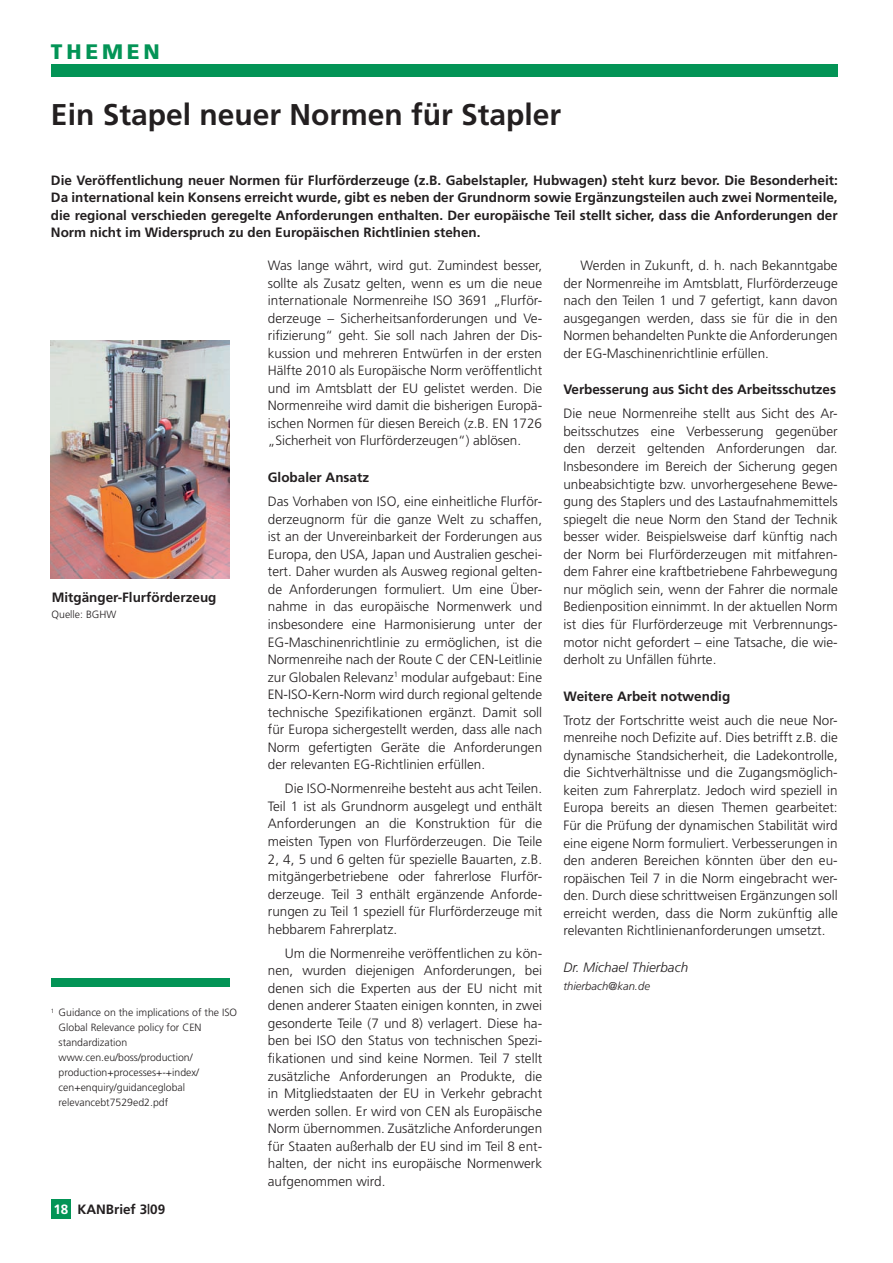
<style>
.page{position:relative;width:893px;height:1263px;background:#fff}
.page>*{position:absolute;margin:0;border:0;box-sizing:border-box;transform-origin:0 0}
.t1{font:700 30px "Frutiger";color:#231f20}
.t2{font:900 21px "Frutiger";letter-spacing:.18em;color:#039456}
.t3{font:300 13.5px/17.5px "Frutiger";color:#231f20;text-align:justify}
.t4{font:700 13.5px/17.5px "Frutiger";color:#231f20;text-align:justify}
.t5{font:italic 300 13.5px "Frutiger";color:#231f20}
.t6{font:italic 300 11.25px "Frutiger";color:#231f20}
.t7{font:300 10.5px/15px "Frutiger";color:#231f20}
.s1{color:#fff}
</style>
<div class="page">
<div style="left:51px;top:64px;width:787px;height:12px;background:#039456"></div>
<div style="left:51px;top:1199px;width:20px;height:20px;background:#039456"></div>
<div style="left:51px;top:978px;width:179px;height:8px;background:#039456"></div>
<img style="left:51px;top:340px;width:179px;height:238px">
<h2 class="t2" style="left:51px;top:43px;width:110px">THEMEN</h2>
<h1 class="t1" style="left:51px;top:103px;width:512px">Ein Stapel neuer Normen für Stapler</h1>
<p class="t4" style="left:51px;top:172px;width:788px">Die Veröffentlichung neuer Normen für Flurförderzeuge (z.B. Gabelstapler, Hubwagen) steht kurz bevor. Die Besonderheit:<br>Da international kein Konsens erreicht wurde, gibt es neben der Grundnorm sowie Ergänzungsteilen auch zwei Normenteile, die regional verschieden geregelte Anforderungen enthalten. Der europäische Teil stellt sicher, dass die Anforderungen der Norm nicht im Widerspruch zu den Europäischen Richtlinien stehen.</p>
<p class="t3" style="left:268px;top:257px;width:276px">Was lange währt, wird gut. Zumindest besser, sollte als Zusatz gelten, wenn es um die neue internationale Normenreihe ISO 3691 „Flurför&shy;derzeuge – Sicherheitsanforderungen und Ve&shy;rifizierung“ geht. Sie soll nach Jahren der Dis&shy;kussion und mehreren Entwürfen in der ersten Hälfte 2010 als Europäische Norm veröffentlicht und im Amtsblatt der EU gelistet werden. Die Normenreihe wird damit die bisherigen Europä&shy;ischen Normen für diesen Bereich (z.B. EN 1726 „Sicherheit von Flurförderzeugen“) ablösen.</p>
<p class="t4" style="left:268px;top:470px;width:103px">Globaler Ansatz</p>
<p class="t3" style="left:268px;top:494px;width:276px">Das Vorhaben von ISO, eine einheitliche Flurför&shy;derzeugnorm für die ganze Welt zu schaffen, ist an der Unvereinbarkeit der Forderungen aus Europa, den USA, Japan und Australien geschei&shy;tert. Daher wurden als Ausweg regional gelten&shy;de Anforderungen formuliert. Um eine Über&shy;nahme in das europäische Normenwerk und insbesondere eine Harmonisierung unter der EG-Maschinenrichtlinie zu ermöglichen, ist die Normenreihe nach der Route C der CEN-Leitlinie zur Globalen Relevanz<sup>1</sup> modular aufgebaut: Eine EN-ISO-Kern-Norm wird durch regional geltende technische Spezifikationen ergänzt. Damit soll für Europa sichergestellt werden, dass alle nach Norm gefertigten Geräte die Anforderungen der relevanten EG-Richtlinien erfüllen.</p>
<p class="t3" style="left:268px;top:781px;width:276px;text-indent:17px">Die ISO-Normenreihe besteht aus acht Teilen.<br>Teil 1 ist als Grundnorm ausgelegt und enthält Anforderungen an die Konstruktion für die meisten Typen von Flurförderzeugen. Die Teile 2, 4, 5 und 6 gelten für spezielle Bauarten, z.B. mitgängerbetriebene oder fahrerlose Flurför&shy;derzeuge. Teil 3 enthält ergänzende Anforde&shy;rungen zu Teil 1 speziell für Flurförderzeuge mit hebbarem Fahrerplatz.</p>
<p class="t3" style="left:268px;top:945px;width:276px;text-indent:17px">Um die Normenreihe veröffentlichen zu kön&shy;nen, wurden diejenigen Anforderungen, bei denen sich die Experten aus der EU nicht mit denen anderer Staaten einigen konnten, in zwei gesonderte Teile (7 und 8) verlagert. Diese ha&shy;ben bei ISO den Status von technischen Spezi&shy;fikationen und sind keine Normen. Teil 7 stellt zusätzliche Anforderungen an Produkte, die in Mitgliedstaaten der EU in Verkehr gebracht werden sollen. Er wird von CEN als Europäische Norm übernommen. Zusätzliche Anforderungen für Staaten außerhalb der EU sind im Teil 8 ent&shy;halten, der nicht ins europäische Normenwerk aufgenommen wird.</p>
<p class="t3" style="left:563px;top:257px;width:276px;text-indent:17px">Werden in Zukunft, d. h. nach Bekanntgabe der Normenreihe im Amtsblatt, Flurförderzeuge nach den Teilen 1 und 7 gefertigt, kann davon ausgegangen werden, dass sie für die in den Normen behandelten Punkte die Anforderungen der EG-Maschinenrichtlinie erfüllen.</p>
<p class="t4" style="left:563px;top:382px;width:274px">Verbesserung aus Sicht des Arbeitsschutzes</p>
<p class="t3" style="left:563px;top:406px;width:276px">Die neue Normenreihe stellt aus Sicht des Ar&shy;beitsschutzes eine Verbesserung gegenüber den derzeit geltenden Anforderungen dar.<br>Insbesondere im Bereich der Sicherung gegen unbeabsichtigte bzw. unvorhergesehene Bewe&shy;gung des Staplers und des Lastaufnahmemittels spiegelt die neue Norm den Stand der Technik besser wider. Beispielsweise darf künftig nach der Norm bei Flurförderzeugen mit mitfahren&shy;dem Fahrer eine kraftbetriebene Fahrbewegung nur möglich sein, wenn der Fahrer die normale Bedienposition einnimmt. In der aktuellen Norm ist dies für Flurförderzeuge mit Verbrennungs&shy;motor nicht gefordert – eine Tatsache, die wie&shy;derholt zu Unfällen führte.</p>
<p class="t4" style="left:563px;top:688px;width:168px">Weitere Arbeit notwendig</p>
<p class="t3" style="left:563px;top:712px;width:276px">Trotz der Fortschritte weist auch die neue Nor&shy;menreihe noch Defizite auf. Dies betrifft z.B. die dynamische Standsicherheit, die Ladekontrolle, die Sichtverhältnisse und die Zugangsmöglich&shy;keiten zum Fahrerplatz. Jedoch wird speziell in Europa bereits an diesen Themen gearbeitet:<br>Für die Prüfung der dynamischen Stabilität wird eine eigene Norm formuliert. Verbesserungen in den anderen Bereichen könnten über den eu&shy;ropäischen Teil 7 in die Norm eingebracht wer&shy;den. Durch diese schrittweisen Ergänzungen soll erreicht werden, dass die Norm zukünftig alle relevanten Richtlinienanforderungen umsetzt.</p>
<p class="t5" style="left:563px;top:962px;width:126px">Dr. Michael Thierbach</p>
<p class="t6" style="left:563px;top:981px;width:88px">thierbach@kan.de</p>
<p class="t4" style="left:52px;top:589px;width:166px">Mitgänger-Flurförderzeug</p>
<p class="t7" style="left:52px;top:608px;width:66px">Quelle: BGHW</p>
<p class="t7" style="left:59px;top:1006px;width:180px;text-indent:-8px"><sup>1</sup> Guidance on the implications of the ISO<br>Global Relevance policy for CEN standardization www.cen.eu/boss/production/ production+processes+-+index/ cen+enquiry/guidanceglobal relevancebt7529ed2.pdf</p>
<p class="t4" style="left:53px;top:1202px;width:113px"><span class="s1">18</span> KANBrief 3|09</p>
</div>
